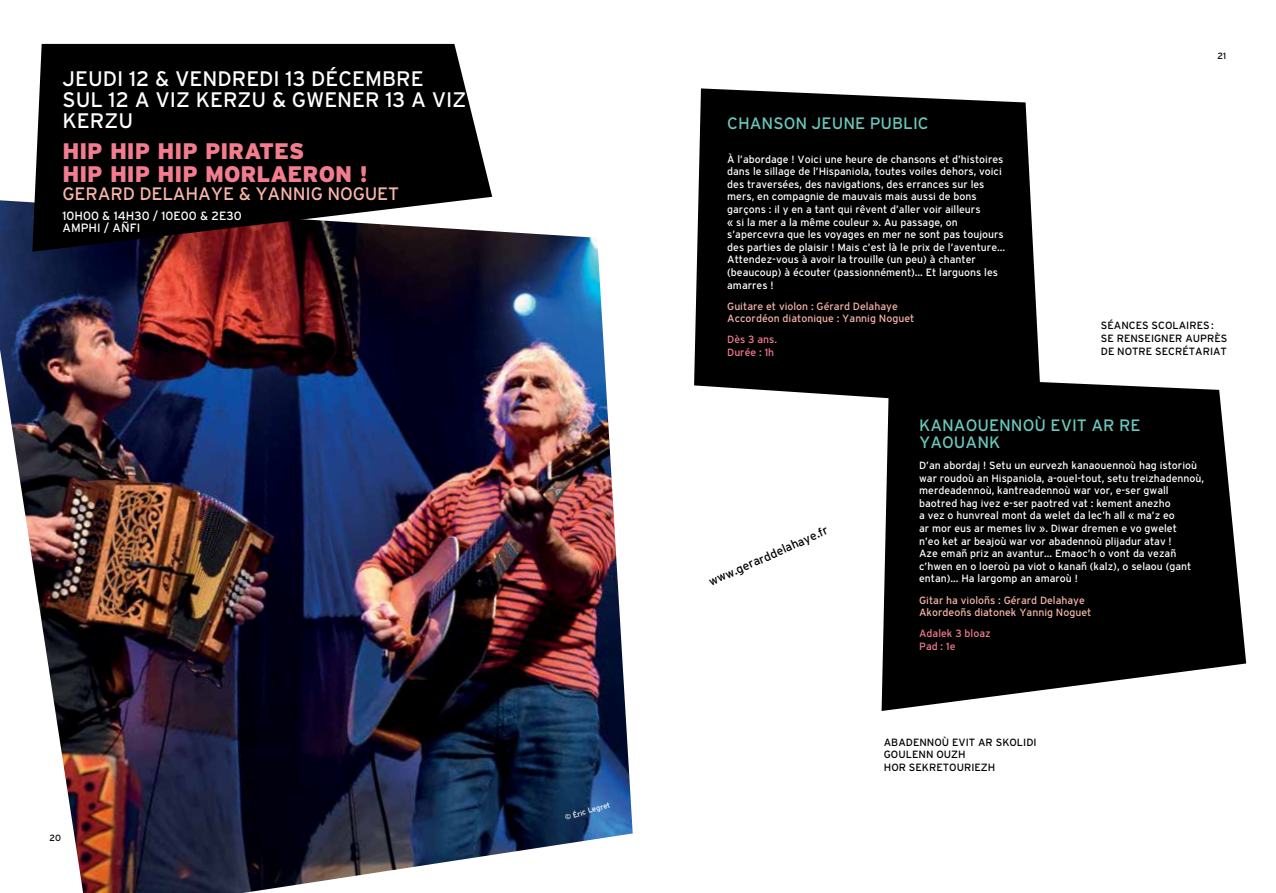
<style>
.page{position:relative;width:1276px;height:893px;background:#fff}
.page>*{position:absolute;margin:0;border:0;box-sizing:border-box;transform-origin:0 0}
.t1{font:22.5px/22.5px "GLENMO Rgras";color:#f37c8f}
.t2{font:21px "GLENMO Rmaigre";color:#fff}
.t3{font:18px "GLENMO Rmaigre";letter-spacing:-.01em;color:#f9b5a9}
.t4{font:16.5px "GLENMO Rmaigre";color:#6ac7bd}
.t5{font:12px/12px "GLENMO Rmaigre";color:#fff}
.t6{font:12px "GLENMO Rmaigre";color:#000}
.t7{font:10.5px/12.6px "GLENMO Rmaigre";color:#fff}
.t8{font:10.5px/12.6px "GLENMO Rmaigre";color:#f9b5a9}
.t9{font:10.5px/12.6px "GLENMO Rmaigre";color:#000}
.t10{font:10.5px/12.6px "GLENMO Rmaigre";color:#f37c8f}
.t11{font:9px "GLENMO Rmaigre";color:#000}
.t12{font:7.5px "GLENMO Rmaigre";color:#fff}
</style>
<div class="page">
<img style="left:0;top:200px;width:633px;height:693px">
<svg style="left:32px;top:44px;width:460px;height:208px;background:#1a1718"></svg>
<svg style="left:694px;top:88px;width:346px;height:310px;background:#111"></svg>
<svg style="left:881px;top:375px;width:365px;height:336px;background:#212121"></svg>
<h2 class="t2" style="left:63px;top:67px;width:127px">JEUDI 12 &amp; VEN</h2>
<h2 class="t2" style="left:217px;top:67px;width:136px">DREDI 13 DÉCEM</h2>
<h2 class="t2" style="left:382px;top:67px;width:28px">BRE</h2>
<h2 class="t2" style="left:63px;top:88px;width:14px">SUL</h2>
<h2 class="t2" style="left:109px;top:88px;width:230px">12 A VIZ KERZU &amp; GWENER</h2>
<h2 class="t2" style="left:385px;top:88px;width:82px">13 A VIZ</h2>
<h2 class="t2" style="left:63px;top:109px;width:68px">KERZU</h2>
<h1 class="t1" style="left:63px;top:140px;width:306px">HIP HIP HIP PIRATES<br>HIP HIP HIP MORLAERON !</h1>
<h3 class="t3" style="left:63px;top:183px;width:338px">GERARD DELAHAYE &amp; YANNIG NOGUET</h3>
<p class="t5" style="left:63px;top:210px;width:181px">10H00 &amp; 14H30 / 10E00 &amp; 2E30<br>AMPHI / AÑFI</p>
<p class="t11" style="left:49px;top:833px;width:13px">20</p>
<p class="t12" style="left:564px;top:814px;width:49px;rotate:-17deg">© Éric Legret</p>
<h3 class="t4" style="left:727px;top:114px;width:46px">CHANSON</h3>
<h3 class="t4" style="left:811px;top:114px;width:22px">JEUNE</h3>
<h3 class="t4" style="left:869px;top:114px;width:43px">PUBLIC</h3>
<p class="t7" style="left:727px;top:153px;width:279px">À l’abordage ! Voici une heure de chansons et d’histoires dans le sillage de l’Hispaniola, toutes voiles dehors, voici des traversées, des navigations, des errances sur les mers, en compagnie de mauvais mais aussi de bons garçons : il y en a tant qui rêvent d’aller voir ailleurs<br>« si la mer a la même couleur ». Au passage, on s’apercevra que les voyages en mer ne sont pas toujours des parties de plaisir ! Mais c’est là le prix de l’aventure...<br>Attendez-vous à avoir la trouille (un peu) à chanter (beaucoup) à écouter (passionnément)... Et larguons les amarres !</p>
<p class="t8" style="left:727px;top:300px;width:189px">Guitare et violon : Gérard Delahaye<br>Accordéon diatonique : Yannig Noguet</p>
<p class="t10" style="left:727px;top:333px;width:51px">Dès 3 ans.<br>Durée : 1h</p>
<p class="t11" style="left:1217px;top:51px;width:10px">21</p>
<p class="t9" style="left:1101px;top:319px;width:28px">SÉANCES</p>
<p class="t9" style="left:1151px;top:319px;width:8px">SCOL</p>
<p class="t9" style="left:1178px;top:319px;width:14px">AIRES</p>
<p class="t9" style="left:1211px;top:319px;width:4px">:</p>
<p class="t9" style="left:1101px;top:332px;width:23px">SE RENSEI</p>
<p class="t9" style="left:1154px;top:332px;width:15px">GNER</p>
<p class="t9" style="left:1185px;top:332px;width:16px">AUPR</p>
<p class="t9" style="left:1214px;top:332px;width:13px">ÈS</p>
<p class="t9" style="left:1101px;top:345px;width:62px">DENOTRE SECR</p>
<p class="t9" style="left:1182px;top:345px;width:46px">ÉTARI AT</p>
<p class="t6" style="left:707px;top:576px;width:134px;rotate:-24deg">www.gerarddelahaye.fr</p>
<h3 class="t4" style="left:919px;top:416px;width:59px">KANAOUENNO</h3>
<h3 class="t4" style="left:1034px;top:416px;width:96px">Ù EVIT ARRE</h3>
<h3 class="t4" style="left:919px;top:433px;width:83px">YAOUAN K</h3>
<p class="t7" style="left:919px;top:459px;width:286px">D’an abordaj ! Setu un eurvezh kanaouennoù hag istorioù war roudoù an Hispaniola, a-ouel-tout, setu treizhadennoù, merdeadennoù, kantreadennoù war vor, e-ser gwall baotred hag ivez e-ser paotred vat : kement anezho<br>a vez o hunvreal mont da welet da lec’h all « ma’z eo<br>ar mor eus ar memes liv ». Diwar dremen e vo gwelet<br>n’eo ket ar beajoù war vor abadennoù plijadur atav !<br>Aze emañ priz an avantur… Emaoc’h o vont da vezañ c’hwen en o loeroù pa viot o kanañ (kalz), o selaou (gant entan)… Ha largomp an amaroù !</p>
<p class="t8" style="left:919px;top:593px;width:174px">Gitar ha violoñs : Gérard Delahaye<br>Akordeoñs diatonek Yannig Noguet</p>
<p class="t10" style="left:919px;top:627px;width:73px">Adalek 3 bloaz<br>Pad : 1e</p>
<p class="t9" style="left:884px;top:736px;width:38px">ABADENNO</p>
<p class="t9" style="left:942px;top:736px;width:94px">Ù EVIT AR SKOLI DI</p>
<p class="t9" style="left:884px;top:748px;width:15px">GOULENN</p>
<p class="t9" style="left:884px;top:748px;width:83px;text-indent:52px">OUZH<br>HOR SEKRETOURIE</p>
<p class="t9" style="left:981px;top:761px;width:16px">ZH</p>
</div>
